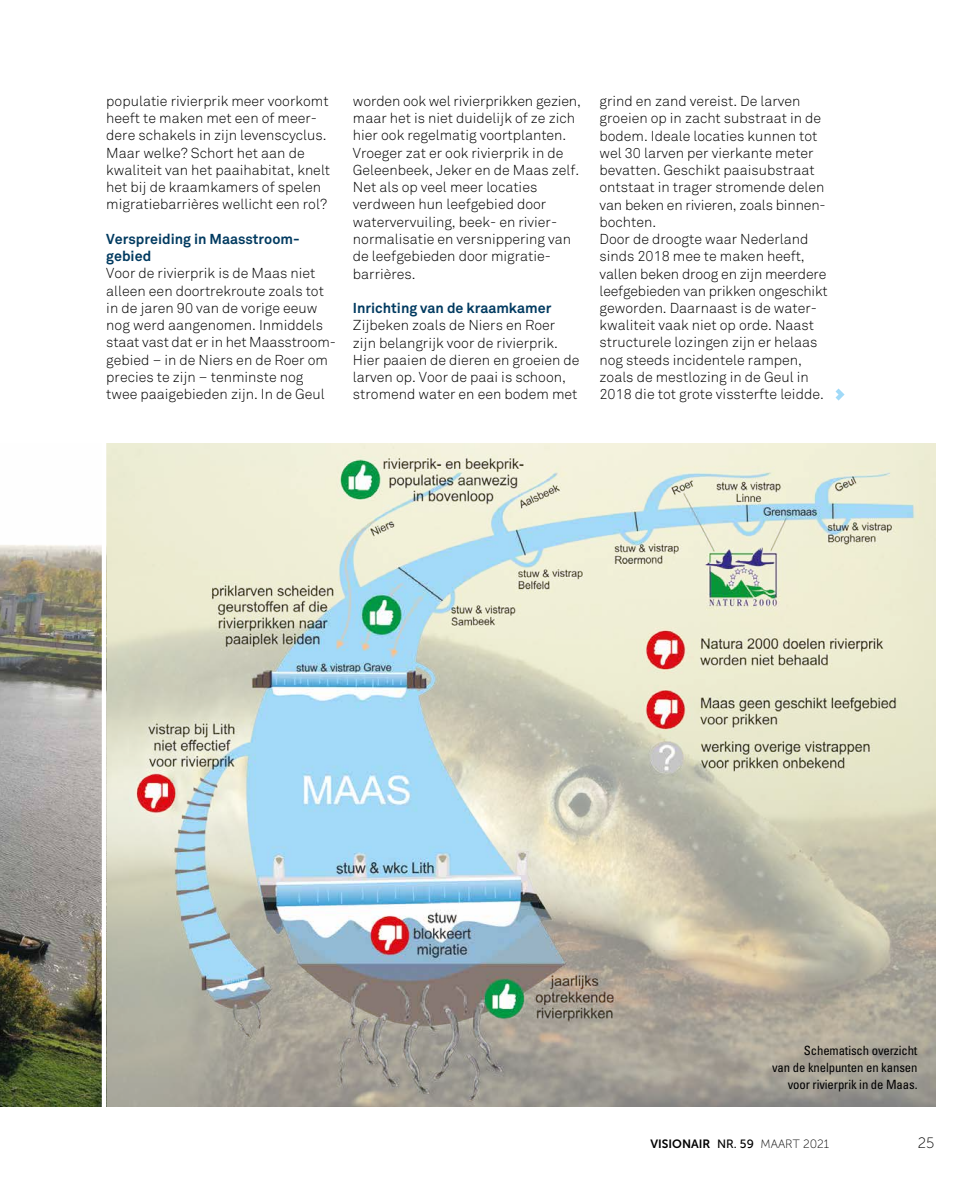
<style>
.page{position:relative;width:978px;height:1191px;background:#fff}
.page>*{position:absolute;margin:0;border:0;box-sizing:border-box;transform-origin:0 0}
.t1{font:15px "Museo Sans 100";color:#000}
.t2{font:300 14.25px/17.2px "Akkurat";color:#000}
.t3{font:700 14.25px/17.2px "Akkurat";color:#003a60}
.t4{font:condensed 12.75px/17.2px "Univers LT Std";letter-spacing:-.01em;color:#000;text-align:right}
.t5{font:12px "Museo Sans 700";color:#000}
.s1{font-family:"Museo Sans 500"}
.s2{font-family:"Museo Sans 100"}
</style>
<div class="page">
<img style="left:0;top:443px;width:935px;height:663px">
<hr style="left:102px;top:433px;width:4px;height:694px;background:#fff">
<svg style="left:836px;top:388px;width:9px;height:12px"></svg>
<p class="t2" style="left:106px;top:92px;width:225px">populatie rivierprik meer voorkomt heeft te maken met een of meer&shy;dere schakels in zijn levenscyclus.<br>Maar welke? Schort het aan de kwaliteit van het paaihabitat, knelt het bij de kraamkamers of spelen migratiebarrières wellicht een rol?</p>
<p class="t3" style="left:106px;top:230px;width:195px">Verspreiding in Maasstroom&shy;gebied</p>
<p class="t2" style="left:106px;top:265px;width:231px">Voor de rivierprik is de Maas niet alleen een doortrekroute zoals tot in de jaren 90 van de vorige eeuw nog werd aangenomen. Inmiddels staat vast dat er in het Maasstroom&shy;gebied – in de Niers en de Roer om precies te zijn – tenminste nog twee paaigebieden zijn. In de Geul</p>
<p class="t2" style="left:353px;top:93px;width:230px">worden ook wel rivierprikken gezien, maar het is niet duidelijk of ze zich hier ook regelmatig voortplanten.<br>Vroeger zat er ook rivierprik in de<br>Geleenbeek, Jeker en de Maas zelf.<br>Net als op veel meer locaties verdween hun leefgebied door watervervuiling, beek- en rivier&shy;normalisatie en versnippering van de leefgebieden door migratie&shy;barrières.</p>
<p class="t3" style="left:353px;top:299px;width:200px">Inrichting van de kraamkamer</p>
<p class="t2" style="left:353px;top:317px;width:228px">Zijbeken zoals de Niers en Roer zijn belangrijk voor de rivierprik.<br>Hier paaien de dieren en groeien de larven op. Voor de paai is schoon, stromend water en een bodem met</p>
<p class="t2" style="left:600px;top:93px;width:230px">grind en zand vereist. De larven groeien op in zacht substraat in de bodem. Ideale locaties kunnen tot wel 30 larven per vierkante meter bevatten. Geschikt paaisubstraat ontstaat in trager stromende delen van beken en rivieren, zoals binnen&shy;bochten.<br>Door de droogte waar Nederland sinds 2018 mee te maken heeft, vallen beken droog en zijn meerdere leefgebieden van prikken ongeschikt geworden. Daarnaast is de water-- kwaliteit vaak niet op orde. Naast structurele lozingen zijn er helaas nog steeds incidentele rampen, zoals de mestlozing in de Geul in<br>2018 die tot grote vissterfte leidde.</p>
<p class="t4" style="left:772px;top:1041px;width:147px">Schematisch overzicht<br>van de knelpunten en kansen voor rivierprik in de Maas.</p>
<p class="t5" style="left:650px;top:1137px;width:180px">VISIONAIR <span class="s1">NR. 59</span> <span class="s2">MAART 2021</span></p>
<p class="t1" style="left:918px;top:1135px;width:18px">25</p>
</div>
